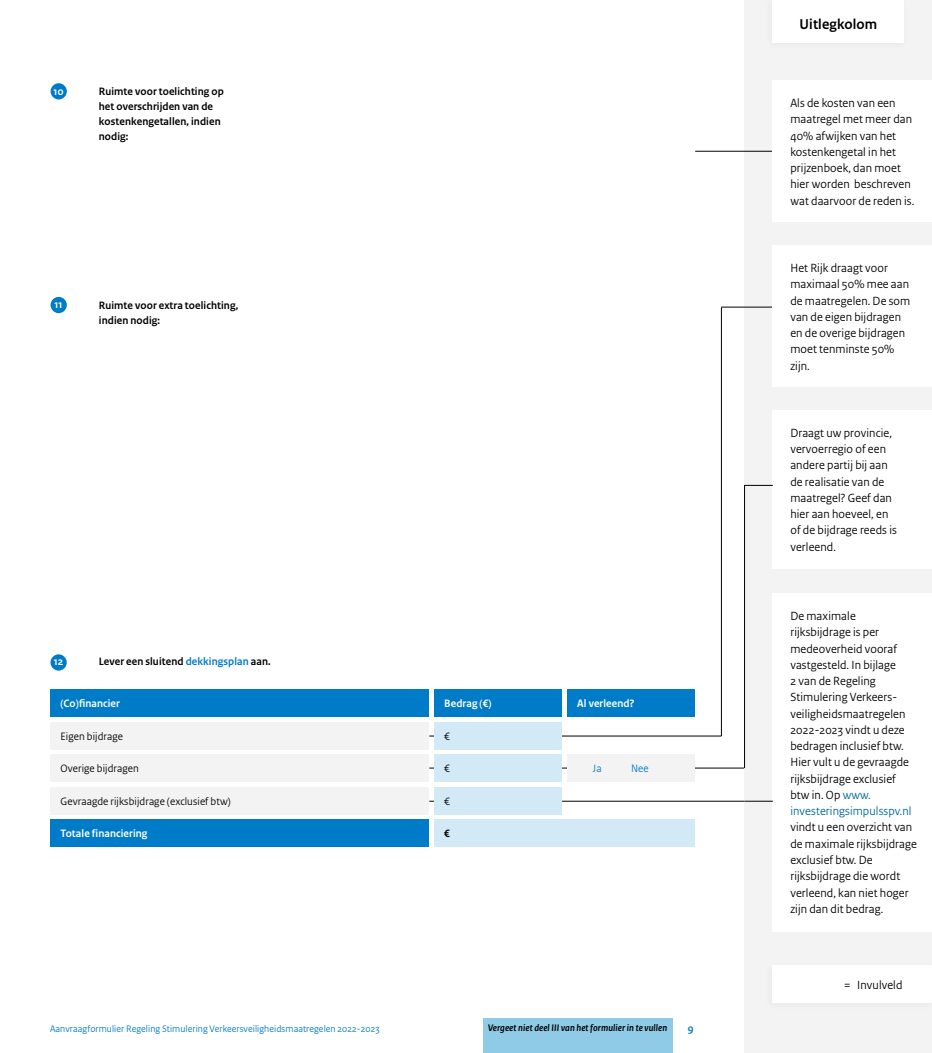
<style>
.page{position:relative;width:932px;height:1053px;background:#fff}
.page>*{position:absolute;margin:0;border:0;box-sizing:border-box;transform-origin:0 0}
.t1{font:700 15px "Rijksoverheid Sans Heading";letter-spacing:.01em;color:#000}
.t2{font:12.5px/16.2px "Rijksoverheid Sans Heading";letter-spacing:.01em;color:#000}
.t3{font:700 11.25px/15px "Rijksoverheid Sans Heading";letter-spacing:.01em;color:#000}
.t4{font:11.25px "Rijksoverheid Sans Heading";letter-spacing:.01em;color:#000}
.t5{font:700 11.25px "Rijksoverheid Sans Heading";letter-spacing:.01em;color:#fff}
.t6{font:11.25px "Rijksoverheid Sans Heading";color:#007bc7}
.t7{font:700 11.25px "Rijksoverheid Sans Heading";color:#007bc7}
.t8{font:10px "Rijksoverheid Sans Heading";letter-spacing:.01em;color:#007bc7}
.t9{font:italic 700 10px "Rijksoverheid Sans Heading";letter-spacing:.01em;color:#000}
.s1{color:#007bc7}
.s2{color:#01689b}
</style>
<div class="page">
<hr style="left:429px;top:735px;width:292px;height:1px;background:#000">
<hr style="left:429px;top:767px;width:316px;height:1px;background:#000">
<hr style="left:429px;top:800px;width:316px;height:1px;background:#000">
<div style="left:51px;top:297px;width:16px;height:16px;background:#007bc7;border-radius:50%"></div>
<div style="left:51px;top:83px;width:16px;height:16px;background:#007bc7;border-radius:50%"></div>
<div style="left:50px;top:654px;width:17px;height:16px;background:#007bc7;border-radius:50%"></div>
<div style="left:434px;top:819px;width:261px;height:28px;background:#d2eaf5"></div>
<div style="left:51px;top:819px;width:378px;height:28px;background:#007bc7"></div>
<div style="left:51px;top:689px;width:378px;height:28px;background:#007bc7"></div>
<div style="left:434px;top:689px;width:128px;height:28px;background:#007bc7"></div>
<div style="left:567px;top:689px;width:128px;height:28px;background:#007bc7"></div>
<div style="left:51px;top:722px;width:378px;height:27px;background:#f3f3f3"></div>
<div style="left:51px;top:754px;width:378px;height:28px;background:#f3f3f3"></div>
<div style="left:51px;top:787px;width:378px;height:27px;background:#f3f3f3"></div>
<div style="left:434px;top:722px;width:128px;height:27px;background:#d2eaf5"></div>
<div style="left:434px;top:754px;width:128px;height:28px;background:#d2eaf5"></div>
<div style="left:434px;top:787px;width:128px;height:27px;background:#d2eaf5"></div>
<div style="left:567px;top:754px;width:128px;height:28px;background:#f3f3f3"></div>
<div style="left:483px;top:1018px;width:189px;height:34px;background:#8fcae7"></div>
<div style="left:745px;top:0;width:187px;height:1052px;background:#f3f3f3"></div>
<div style="left:764px;top:0;width:145px;height:51px;background:#000;opacity:.05"></div>
<div style="left:773px;top:0;width:131px;height:42px;background:#fff"></div>
<div style="left:764px;top:960px;width:168px;height:51px;background:#000;opacity:.05"></div>
<div style="left:773px;top:965px;width:159px;height:37px;background:#fff"></div>
<hr style="left:721px;top:307px;width:1px;height:429px;background:#000">
<hr style="left:721px;top:307px;width:52px;height:1px;background:#000">
<hr style="left:695px;top:151px;width:78px;height:1px;background:#000">
<div style="left:773px;top:80px;width:159px;height:142px;background:#fff"></div>
<div style="left:773px;top:245px;width:159px;height:142px;background:#fff"></div>
<div style="left:773px;top:410px;width:159px;height:158px;background:#fff"></div>
<div style="left:773px;top:593px;width:159px;height:338px;background:#fff"></div>
<hr style="left:744px;top:485px;width:1px;height:283px;background:#000">
<svg style="left:744px;top:485px;width:29px;height:1px"></svg>
<svg style="left:744px;top:800px;width:29px;height:1px"></svg>
<p class="t5" style="left:54px;top:85px;width:11px">10</p>
<p class="t3" style="left:99px;top:84px;width:126px">Ruimte voor toelichting op het overschrijden van de kostenkengetallen, indien nodig:</p>
<p class="t5" style="left:54px;top:298px;width:10px">11</p>
<p class="t3" style="left:99px;top:298px;width:141px">Ruimte voor extra toelichting, indien nodig:</p>
<p class="t5" style="left:54px;top:655px;width:11px">12</p>
<p class="t3" style="left:99px;top:654px;width:173px">Lever een sluitend <span class="s1">dekkingsplan</span> aan.</p>
<p class="t5" style="left:61px;top:697px;width:61px">(Co)financier</p>
<p class="t5" style="left:444px;top:697px;width:49px">Bedrag (€)</p>
<p class="t5" style="left:577px;top:697px;width:59px">Al verleend?</p>
<p class="t4" style="left:61px;top:729px;width:64px">Eigen bijdrage</p>
<p class="t4" style="left:61px;top:761px;width:80px">Overige bijdragen</p>
<p class="t4" style="left:61px;top:794px;width:172px">Gevraagde rijksbijdrage (exclusief btw)</p>
<p class="t4" style="left:444px;top:729px;width:7px">€</p>
<p class="t4" style="left:444px;top:761px;width:7px">€</p>
<p class="t4" style="left:444px;top:794px;width:7px">€</p>
<p class="t6" style="left:593px;top:761px;width:10px">Ja</p>
<p class="t6" style="left:631px;top:761px;width:19px">Nee</p>
<p class="t5" style="left:61px;top:827px;width:88px">Totale financiering</p>
<p class="t3" style="left:444px;top:826px;width:7px">€</p>
<p class="t8" style="left:50px;top:1022px;width:331px">Aanvraagformulier Regeling Stimulering Verkeersveiligheidsmaatregelen 2022-2023</p>
<p class="t9" style="left:488px;top:1022px;width:181px">Vergeet niet deel III van het formulier in te vullen</p>
<p class="t7" style="left:688px;top:1022px;width:7px">9</p>
<p class="t1" style="left:799px;top:15px;width:79px">Uitlegkolom</p>
<p class="t2" style="left:790px;top:95px;width:125px">Als de kosten van een maatregel met meer dan<br>40% afwijken van het kostenkengetal in het prijzenboek, dan moet hier worden beschreven wat daarvoor de reden is.</p>
<p class="t2" style="left:790px;top:260px;width:121px">Het Rijk draagt voor maximaal 50% mee aan de maatregelen. De som van de eigen bijdragen en de overige bijdragen moet tenminste 50% zijn.</p>
<p class="t2" style="left:790px;top:425px;width:108px">Draagt uw provincie, vervoerregio of een andere partij bij aan de realisatie van de maatregel? Geef dan hier aan hoeveel, en of de bijdrage reeds is verleend.</p>
<p class="t2" style="left:790px;top:608px;width:123px">De maximale rijksbijdrage is per medeoverheid vooraf vastgesteld. In bijlage<br>2 van de Regeling<br>Stimulering Verkeers&shy;veiligheidsmaatregelen<br>2022-2023 vindt u deze bedragen inclusief btw.<br>Hier vult u de gevraagde rijksbijdrage exclusief btw in. Op <span class="s2">www. investeringsimpulsspv.nl</span></p>
<p class="t2" style="left:790px;top:819px;width:128px">vindt u een overzicht van de maximale rijksbijdrage exclusief btw. De rijksbijdrage die wordt verleend, kan niet hoger zijn dan dit bedrag.</p>
<p class="t2" style="left:844px;top:976px;width:60px">= Invulveld</p>
</div>
